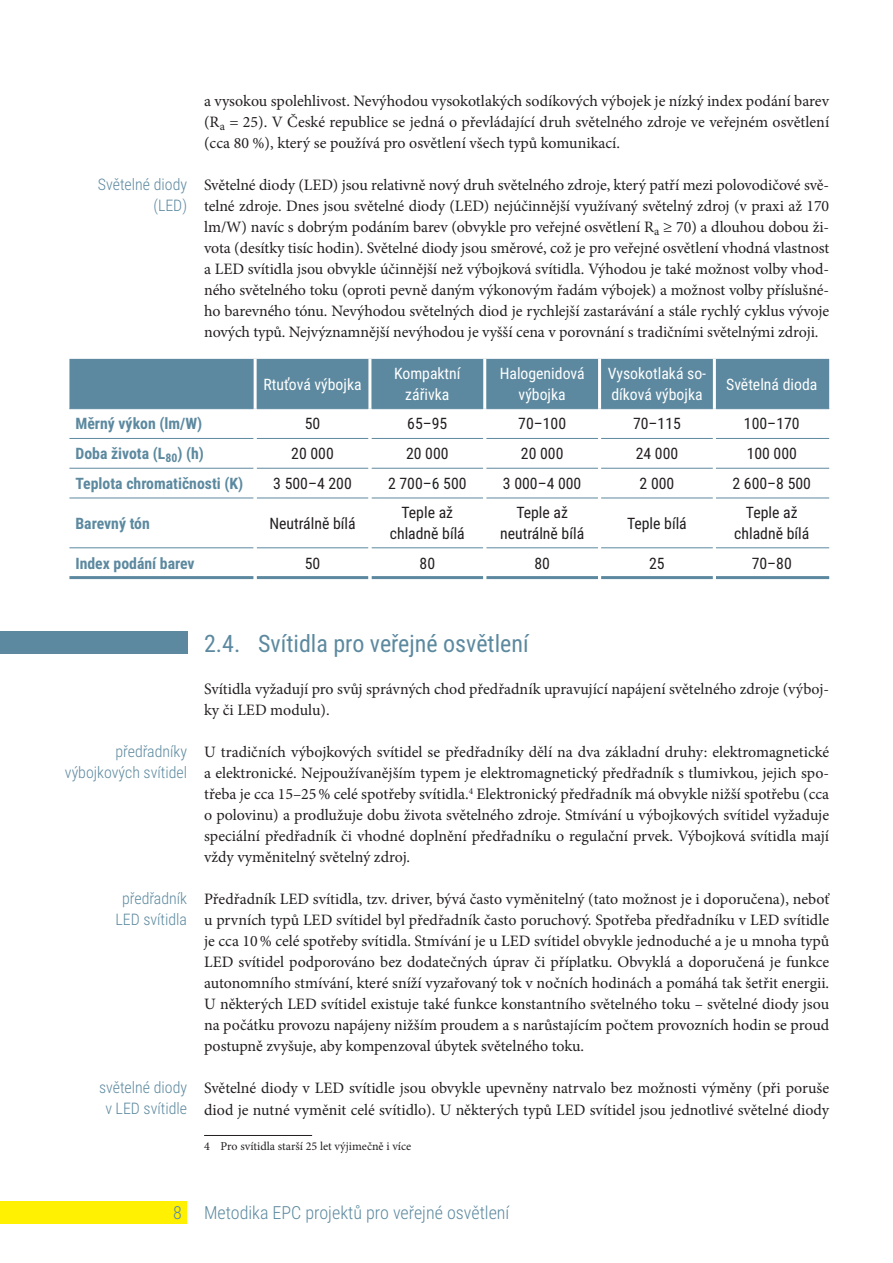
<style>
.page{position:relative;width:893px;height:1263px;background:#fff}
.page>*{position:absolute;margin:0;border:0;box-sizing:border-box;transform-origin:0 0}
.t1{font:24px "Roboto Condensed";color:#5c899f}
.t2{font:300 18px "Roboto Condensed";color:#5c899f}
.t3{font:15.9px/21px "Minion Pro";color:#231f20;text-align:justify}
.t4{font:300 15.9px/21px "Roboto Condensed";color:#5c899f;text-align:right}
.t5{font:15.75px/21px "Roboto Condensed";color:#231f20;text-align:center}
.t6{font:15.75px/21px "Roboto Condensed";color:#fff;text-align:center}
.t7{font:700 15.75px "Roboto Condensed";color:#5c899f}
.t8{font:12px "Minion Pro";color:#231f20}
</style>
<div class="page">
<div style="left:0;top:1201px;width:187px;height:23px;background:#fff101"></div>
<hr style="left:204px;top:1135px;width:108px;height:1px;background:#231f20">
<div style="left:69px;top:359px;width:760px;height:49px;background:#5c899f"></div>
<hr style="left:69px;top:408px;width:185px;height:1px;background:#5c899f">
<hr style="left:257px;top:408px;width:111px;height:1px;background:#5c899f">
<hr style="left:371px;top:408px;width:112px;height:1px;background:#5c899f">
<hr style="left:486px;top:408px;width:112px;height:1px;background:#5c899f">
<hr style="left:601px;top:408px;width:112px;height:1px;background:#5c899f">
<hr style="left:716px;top:408px;width:113px;height:1px;background:#5c899f">
<hr style="left:69px;top:438px;width:185px;height:1px;background:#5c899f">
<hr style="left:257px;top:438px;width:111px;height:1px;background:#5c899f">
<hr style="left:371px;top:438px;width:112px;height:1px;background:#5c899f">
<hr style="left:486px;top:438px;width:112px;height:1px;background:#5c899f">
<hr style="left:601px;top:438px;width:112px;height:1px;background:#5c899f">
<hr style="left:716px;top:438px;width:113px;height:1px;background:#5c899f">
<hr style="left:69px;top:468px;width:185px;height:1px;background:#5c899f">
<hr style="left:257px;top:468px;width:111px;height:1px;background:#5c899f">
<hr style="left:371px;top:468px;width:112px;height:1px;background:#5c899f">
<hr style="left:486px;top:468px;width:112px;height:1px;background:#5c899f">
<hr style="left:601px;top:468px;width:112px;height:1px;background:#5c899f">
<hr style="left:716px;top:468px;width:113px;height:1px;background:#5c899f">
<hr style="left:69px;top:498px;width:185px;height:1px;background:#5c899f">
<hr style="left:257px;top:498px;width:111px;height:1px;background:#5c899f">
<hr style="left:371px;top:498px;width:112px;height:1px;background:#5c899f">
<hr style="left:486px;top:498px;width:112px;height:1px;background:#5c899f">
<hr style="left:601px;top:498px;width:112px;height:1px;background:#5c899f">
<hr style="left:716px;top:498px;width:113px;height:1px;background:#5c899f">
<hr style="left:69px;top:547px;width:185px;height:1px;background:#5c899f">
<hr style="left:257px;top:547px;width:111px;height:1px;background:#5c899f">
<hr style="left:371px;top:547px;width:112px;height:1px;background:#5c899f">
<hr style="left:486px;top:547px;width:112px;height:1px;background:#5c899f">
<hr style="left:601px;top:547px;width:112px;height:1px;background:#5c899f">
<hr style="left:716px;top:547px;width:113px;height:1px;background:#5c899f">
<hr style="left:69px;top:576px;width:185px;height:3px;background:#5c899f">
<hr style="left:257px;top:576px;width:111px;height:3px;background:#5c899f">
<hr style="left:371px;top:576px;width:112px;height:3px;background:#5c899f">
<hr style="left:486px;top:576px;width:112px;height:3px;background:#5c899f">
<hr style="left:601px;top:576px;width:112px;height:3px;background:#5c899f">
<hr style="left:716px;top:576px;width:113px;height:3px;background:#5c899f">
<hr style="left:254px;top:359px;width:3px;height:50px;background:#fff">
<hr style="left:368px;top:359px;width:3px;height:50px;background:#fff">
<hr style="left:483px;top:359px;width:3px;height:50px;background:#fff">
<hr style="left:598px;top:359px;width:3px;height:50px;background:#fff">
<hr style="left:713px;top:359px;width:3px;height:50px;background:#fff">
<div style="left:0;top:631px;width:187px;height:23px;background:#5c899f"></div>
<p class="t4" style="left:98px;top:174px;width:91px">Světelné diody (LED)</p>
<p class="t3" style="left:204px;top:91px;width:627px">a vysokou spolehlivost. Nevýhodou vysokotlakých sodíkových výbojek je nízký index podání barev (R<sub>a</sub> = 25). V České republice se jedná o převládající druh světelného zdroje ve veřejném osvětlení (cca 80 %), který se používá pro osvětlení všech typů komunikací.</p>
<p class="t3" style="left:204px;top:175px;width:627px">Světelné diody (LED) jsou relativně nový druh světelného zdroje, který patří mezi polovodičové svě&shy;telné zdroje. Dnes jsou světelné diody (LED) nejúčinnější využívaný světelný zdroj (v praxi až 170 lm/W) navíc s dobrým podáním barev (obvykle pro veřejné osvětlení R<sub>a</sub> ≥ 70) a dlouhou dobou ži&shy;vota (desítky tisíc hodin). Světelné diody jsou směrové, což je pro veřejné osvětlení vhodná vlastnost a LED svítidla jsou obvykle účinnější než výbojková svítidla. Výhodou je také možnost volby vhod&shy;ného světelného toku (oproti pevně daným výkonovým řadám výbojek) a možnost volby příslušné&shy;ho barevného tónu. Nevýhodou světelných diod je rychlejší zastarávání a stále rychlý cyklus vývoje nových typů. Nejvýznamnější nevýhodou je vyšší cena v porovnání s tradičními světelnými zdroji.</p>
<p class="t6" style="left:263px;top:373px;width:100px">Rtuťová výbojka</p>
<p class="t6" style="left:394px;top:362px;width:68px">Kompaktní zářivka</p>
<p class="t6" style="left:500px;top:362px;width:86px">Halogenidová výbojka</p>
<p class="t6" style="left:608px;top:362px;width:100px;text-align:left">Vysokotlaká so&shy;díková výbojka</p>
<p class="t6" style="left:726px;top:373px;width:93px">Světelná dioda</p>
<p class="t7" style="left:75px;top:413px;width:128px">Měrný výkon (lm/W)</p>
<p class="t5" style="left:305px;top:413px;width:17px">50</p>
<p class="t5" style="left:407px;top:413px;width:42px">65–95</p>
<p class="t5" style="left:518px;top:413px;width:49px">70–100</p>
<p class="t5" style="left:633px;top:413px;width:49px">70–115</p>
<p class="t5" style="left:744px;top:413px;width:57px">100–170</p>
<p class="t7" style="left:75px;top:443px;width:130px">Doba života (L<sub>80</sub>) (h)</p>
<p class="t5" style="left:291px;top:443px;width:44px">20 000</p>
<p class="t5" style="left:406px;top:443px;width:44px">20 000</p>
<p class="t5" style="left:521px;top:443px;width:44px">20 000</p>
<p class="t5" style="left:636px;top:443px;width:44px">24 000</p>
<p class="t5" style="left:747px;top:443px;width:52px">100 000</p>
<p class="t7" style="left:75px;top:472px;width:169px">Teplota chromatičnosti (K)</p>
<p class="t5" style="left:273px;top:472px;width:80px">3 500–4 200</p>
<p class="t5" style="left:388px;top:472px;width:80px">2 700–6 500</p>
<p class="t5" style="left:503px;top:472px;width:80px">3 000–4 000</p>
<p class="t5" style="left:640px;top:472px;width:36px">2 000</p>
<p class="t5" style="left:733px;top:472px;width:80px">2 600–8 500</p>
<p class="t7" style="left:75px;top:512px;width:76px">Barevný tón</p>
<p class="t5" style="left:269px;top:512px;width:88px">Neutrálně bílá</p>
<p class="t5" style="left:390px;top:502px;width:77px">Teple až chladně bílá</p>
<p class="t5" style="left:500px;top:502px;width:86px">Teple až neutrálně bílá</p>
<p class="t5" style="left:627px;top:512px;width:61px">Teple bílá</p>
<p class="t5" style="left:734px;top:502px;width:77px">Teple až chladně bílá</p>
<p class="t7" style="left:75px;top:552px;width:121px">Index podání barev</p>
<p class="t5" style="left:305px;top:552px;width:17px">50</p>
<p class="t5" style="left:420px;top:552px;width:17px">80</p>
<p class="t5" style="left:534px;top:552px;width:17px">80</p>
<p class="t5" style="left:649px;top:552px;width:17px">25</p>
<p class="t5" style="left:752px;top:552px;width:42px">70–80</p>
<p class="t4" style="left:65px;top:741px;width:124px">předřadníky výbojkových svítidel</p>
<p class="t4" style="left:115px;top:888px;width:73px;text-align:center">předřadník<br>LED svítidla</p>
<p class="t4" style="left:99px;top:1077px;width:90px;text-align:center">světelné diody v LED svítidle</p>
<h1 class="t1" style="left:204px;top:627px;width:326px">2.4. Svítidla pro veřejné osvětlení</h1>
<p class="t3" style="left:204px;top:679px;width:627px">Svítidla vyžadují pro svůj správných chod předřadník upravující napájení světelného zdroje (výboj&shy;ky či LED modulu).</p>
<p class="t3" style="left:204px;top:742px;width:627px">U tradičních výbojkových svítidel se předřadníky dělí na dva základní druhy: elektromagnetické a elektronické. Nejpoužívanějším typem je elektromagnetický předřadník s tlumivkou, jejich spo&shy;třeba je cca 15–25% celé spotřeby svítidla.<sup>4</sup> Elektronický předřadník má obvykle nižší spotřebu (cca o polovinu) a prodlužuje dobu života světelného zdroje. Stmívání u výbojkových svítidel vyžaduje speciální předřadník či vhodné doplnění předřadníku o regulační prvek. Výbojková svítidla mají vždy vyměnitelný světelný zdroj.</p>
<p class="t3" style="left:204px;top:889px;width:627px">Předřadník LED svítidla, tzv. driver, bývá často vyměnitelný (tato možnost je i doporučena), neboť u prvních typů LED svítidel byl předřadník často poruchový. Spotřeba předřadníku v LED svítidle je cca 10% celé spotřeby svítidla. Stmívání je u LED svítidel obvykle jednoduché a je u mnoha typů LED svítidel podporováno bez dodatečných úprav či příplatku. Obvyklá a doporučená je funkce autonomního stmívání, které sníží vyzařovaný tok v nočních hodinách a pomáhá tak šetřit energii.<br>U některých LED svítidel existuje také funkce konstantního světelného toku – světelné diody jsou na počátku provozu napájeny nižším proudem a s narůstajícím počtem provozních hodin se proud postupně zvyšuje, aby kompenzoval úbytek světelného toku.</p>
<p class="t3" style="left:204px;top:1078px;width:627px">Světelné diody v LED svítidle jsou obvykle upevněny natrvalo bez možnosti výměny (při poruše diod je nutné vyměnit celé svítidlo). U některých typů LED svítidel jsou jednotlivé světelné diody</p>
<p class="t8" style="left:204px;top:1138px;width:209px">4 Pro svítidla starší 25 let výjimečně i více</p>
<p class="t2" style="left:173px;top:1200px;width:338px">8 Metodika EPC projektů pro veřejné osvětlení</p>
</div>
